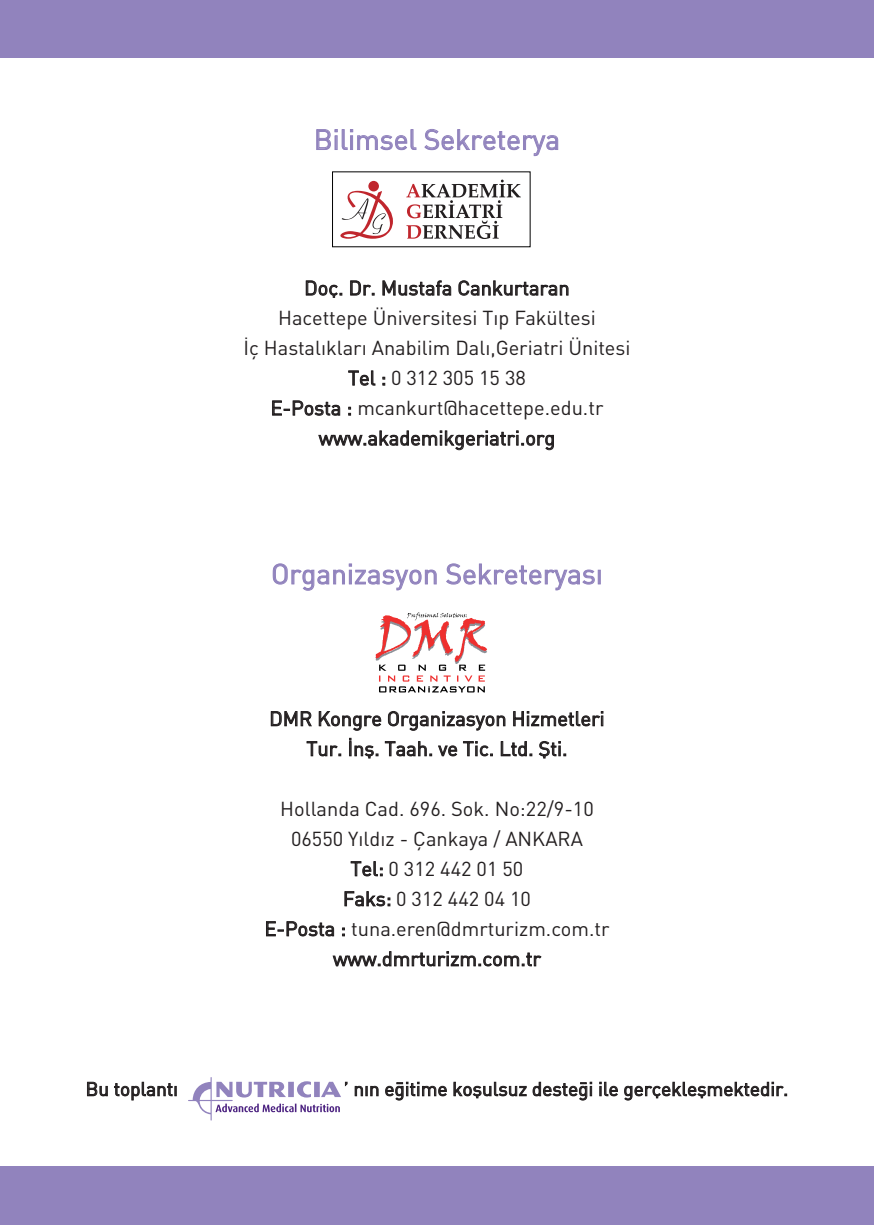
<style>
.page{position:relative;width:874px;height:1225px;background:#fff}
.page>*{position:absolute;margin:0;border:0;box-sizing:border-box;transform-origin:0 0}
.t1{font:28px "DIN Bek";color:#9183bd}
.t2{font:20px/30px "DIN Pro";color:#231f20;text-align:center}
.t3{font:20px/30px "DIN Bek";color:#231f20;text-align:center}
.t4{font:19px "DIN Bek";color:#231f20}
.s1{font-family:"DIN Bek"}
</style>
<div class="page">
<div style="left:0;top:0;width:873px;height:58px;background:#9183bd"></div>
<div style="left:0;top:1166px;width:873px;height:59px;background:#9183bd"></div>
<svg style="left:272px;top:563px;width:165px;height:28px"></svg>
<svg style="left:446px;top:563px;width:149px;height:28px"></svg>
<div style="left:597px;top:570px;width:3px;height:14px;border:1px solid #9183bd"></div>
<svg style="left:375px;top:612px;width:112px;height:80px"></svg>
<svg style="left:270px;top:711px;width:42px;height:16px"></svg>
<svg style="left:318px;top:711px;width:63px;height:20px"></svg>
<svg style="left:388px;top:711px;width:117px;height:20px"></svg>
<svg style="left:513px;top:711px;width:90px;height:16px"></svg>
<svg style="left:306px;top:741px;width:35px;height:16px"></svg>
<svg style="left:349px;top:738px;width:29px;height:21px"></svg>
<svg style="left:384px;top:741px;width:108px;height:16px"></svg>
<svg style="left:500px;top:741px;width:32px;height:16px"></svg>
<svg style="left:538px;top:741px;width:28px;height:18px"></svg>
<svg style="left:350px;top:861px;width:32px;height:16px"></svg>
<svg style="left:344px;top:891px;width:46px;height:16px"></svg>
<svg style="left:266px;top:921px;width:68px;height:16px"></svg>
<svg style="left:342px;top:927px;width:3px;height:9px"></svg>
<svg style="left:332px;top:951px;width:210px;height:16px"></svg>
<svg style="left:305px;top:280px;width:37px;height:18px"></svg>
<svg style="left:350px;top:280px;width:24px;height:16px"></svg>
<svg style="left:382px;top:280px;width:69px;height:16px"></svg>
<svg style="left:458px;top:280px;width:110px;height:16px"></svg>
<svg style="left:348px;top:370px;width:27px;height:16px"></svg>
<svg style="left:382px;top:377px;width:3px;height:8px"></svg>
<svg style="left:272px;top:400px;width:68px;height:16px"></svg>
<svg style="left:348px;top:407px;width:3px;height:8px"></svg>
<svg style="left:318px;top:430px;width:236px;height:21px"></svg>
<svg style="left:316px;top:129px;width:100px;height:22px"></svg>
<svg style="left:424px;top:129px;width:134px;height:27px"></svg>
<svg style="left:406px;top:180px;width:114px;height:59px"></svg>
<svg style="left:340px;top:191px;width:53px;height:48px"></svg>
<div style="left:368px;top:181px;width:11px;height:10px;background:#c0262d;border-radius:50%"></div>
<svg style="left:87px;top:1081px;width:90px;height:20px"></svg>
<svg style="left:354px;top:1081px;width:93px;height:20px"></svg>
<svg style="left:453px;top:1081px;width:139px;height:20px"></svg>
<svg style="left:599px;top:1081px;width:187px;height:20px"></svg>
<svg style="left:188px;top:1077px;width:160px;height:43px"></svg>
<h1 class="t1" style="left:314px;top:122px;width:247px">Bilimsel Sekreterya</h1>
<p class="t3" style="left:304px;top:272px;width:267px">Doç. Dr. Mustafa Cankurtaran</p>
<p class="t2" style="left:243px;top:302px;width:388px">Hacettepe Üniversitesi Tıp Fakültesi<br>İç Hastalıkları Anabilim Dalı,Geriatri Ünitesi <span class="s1">Tel :</span> 0 312 305 15 38<br><span class="s1">E-Posta :</span> mcankurt@hacettepe.edu.tr</p>
<p class="t3" style="left:318px;top:422px;width:238px">www.akademikgeriatri.org</p>
<h1 class="t1" style="left:271px;top:556px;width:333px">Organizasyon Sekreteryası</h1>
<p class="t3" style="left:269px;top:703px;width:337px">DMR Kongre Organizasyon Hizmetleri<br>Tur. İnş. Taah. ve Tic. Ltd. Şti.</p>
<p class="t2" style="left:264px;top:793px;width:346px">Hollanda Cad. 696. Sok. No:22/9-10<br>06550 Yıldız - Çankaya / ANKARA<br><span class="s1">Tel:</span> 0 312 442 01 50<br><span class="s1">Faks:</span> 0 312 442 04 10<br><span class="s1">E-Posta :</span> tuna.eren@dmrturizm.com.tr</p>
<p class="t3" style="left:333px;top:943px;width:209px">www.dmrturizm.com.tr</p>
<p class="t4" style="left:86px;top:1077px;width:94px">Bu toplantı</p>
<p class="t4" style="left:343px;top:1077px;width:446px">’ nın eğitime koşulsuz desteği ile gerçekleşmektedir.</p>
</div>
